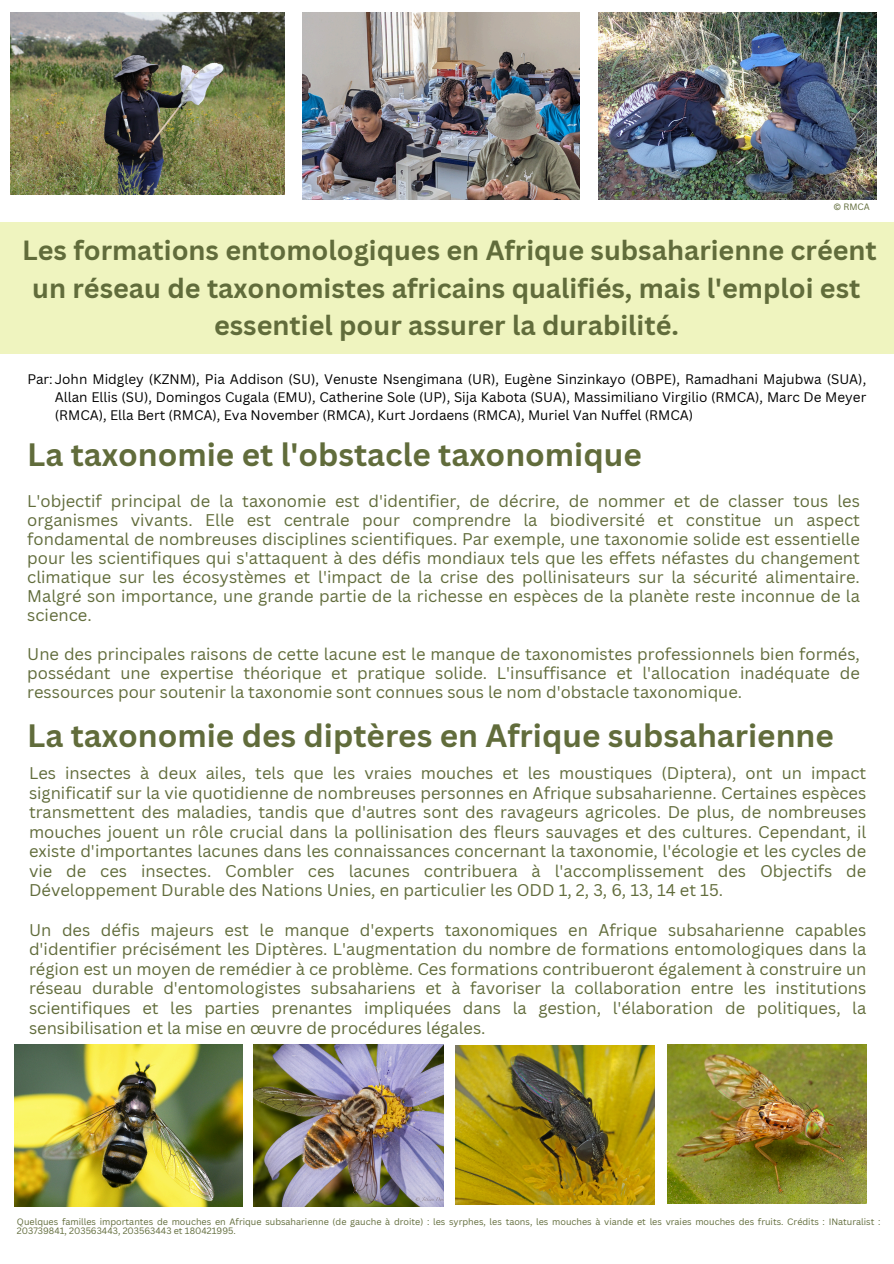
<style>
.page{position:relative;width:894px;height:1264px;background:#fff}
.page>*{position:absolute;margin:0;border:0;box-sizing:border-box;transform-origin:0 0}
.t1{font:700 31.5px "Canva Sans";color:#616c3b}
.t2{font:700 27px/37.2px "Canva Sans";color:#616c3b;text-align:center}
.t3{font:16.5px/19.5px "Canva Sans";color:#616c3b;text-align:justify}
.t4{font:13.5px/18px "Canva Sans";color:#000;text-align:justify}
.t5{font:9px/9px "Canva Sans";color:#616c3b}
</style>
<div class="page">
<img style="left:302px;top:13px;width:277px;height:186px">
<img style="left:598px;top:13px;width:278px;height:186px">
<img style="left:11px;top:13px;width:273px;height:182px">
<div style="left:0;top:222px;width:893px;height:131px;background:#eff4bf"></div>
<img style="left:15px;top:1044px;width:227px;height:162px">
<img style="left:455px;top:1045px;width:199px;height:159px">
<img style="left:254px;top:1044px;width:189px;height:162px">
<img style="left:667px;top:1044px;width:199px;height:159px">
<p class="t5" style="left:833px;top:202px;width:38px">© RMCA</p>
<h5 class="t2" style="left:22px;top:231px;width:856px">Les formations entomologiques en Afrique subsaharienne créent un réseau de taxonomistes africains qualifiés, mais l'emploi est essentiel pour assurer la durabilité.</h5>
<h2 class="t4" style="left:55px;top:369px;width:812px;text-indent:-27px">Par:John Midgley (KZNM), Pia Addison (SU), Venuste Nsengimana (UR), Eugène Sinzinkayo (OBPE), Ramadhani Majubwa (SUA), Allan Ellis (SU), Domingos Cugala (EMU), Catherine Sole (UP), Sija Kabota (SUA), Massimiliano Virgilio (RMCA), Marc De Meyer (RMCA), Ella Bert (RMCA), Eva November (RMCA), Kurt Jordaens (RMCA), Muriel Van Nuffel (RMCA)</h2>
<h4 class="t1" style="left:27px;top:432px;width:616px">La taxonomie et l'obstacle taxonomique</h4>
<h1 class="t3" style="left:27px;top:490px;width:834px">L'objectif principal de la taxonomie est d'identifier, de décrire, de nommer et de classer tous les organismes vivants. Elle est centrale pour comprendre la biodiversité et constitue un aspect fondamental de nombreuses disciplines scientifiques. Par exemple, une taxonomie solide est essentielle pour les scientifiques qui s'attaquent à des défis mondiaux tels que les effets néfastes du changement climatique sur les écosystèmes et l'impact de la crise des pollinisateurs sur la sécurité alimentaire.<br>Malgré son importance, une grande partie de la richesse en espèces de la planète reste inconnue de la science.</h1>
<h3 class="t3" style="left:27px;top:643px;width:834px">Une des principales raisons de cette lacune est le manque de taxonomistes professionnels bien formés, possédant une expertise théorique et pratique solide. L'insuffisance et l'allocation inadéquate de ressources pour soutenir la taxonomie sont connues sous le nom d'obstacle taxonomique.</h3>
<h3 class="t1" style="left:27px;top:713px;width:807px">La taxonomie des diptères en Afrique subsaharienne</h3>
<h3 class="t3" style="left:29px;top:762px;width:838px">Les insectes à deux ailes, tels que les vraies mouches et les moustiques (Diptera), ont un impact significatif sur la vie quotidienne de nombreuses personnes en Afrique subsaharienne. Certaines espèces transmettent des maladies, tandis que d'autres sont des ravageurs agricoles. De plus, de nombreuses mouches jouent un rôle crucial dans la pollinisation des fleurs sauvages et des cultures. Cependant, il existe d'importantes lacunes dans les connaissances concernant la taxonomie, l'écologie et les cycles de vie de ces insectes. Combler ces lacunes contribuera à l'accomplissement des Objectifs de Développement Durable des Nations Unies, en particulier les ODD 1, 2, 3, 6, 13, 14 et 15.</h3>
<h1 class="t3" style="left:29px;top:919px;width:838px">Un des défis majeurs est le manque d'experts taxonomiques en Afrique subsaharienne capables d'identifier précisément les Diptères. L'augmentation du nombre de formations entomologiques dans la région est un moyen de remédier à ce problème. Ces formations contribueront également à construire un réseau durable d'entomologistes subsahariens et à favoriser la collaboration entre les institutions scientifiques et les parties prenantes impliquées dans la gestion, l'élaboration de politiques, la sensibilisation et la mise en œuvre de procédures légales.</h1>
<p class="t5" style="left:17px;top:1216px;width:864px">Quelques familles importantes de mouches en Afrique subsaharienne (de gauche à droite) : les syrphes, les taons, les mouches à viande et les vraies mouches des fruits. Crédits : INaturalist :<br>203739841, 203563443, 203563443 et 180421995.</p>
</div>
